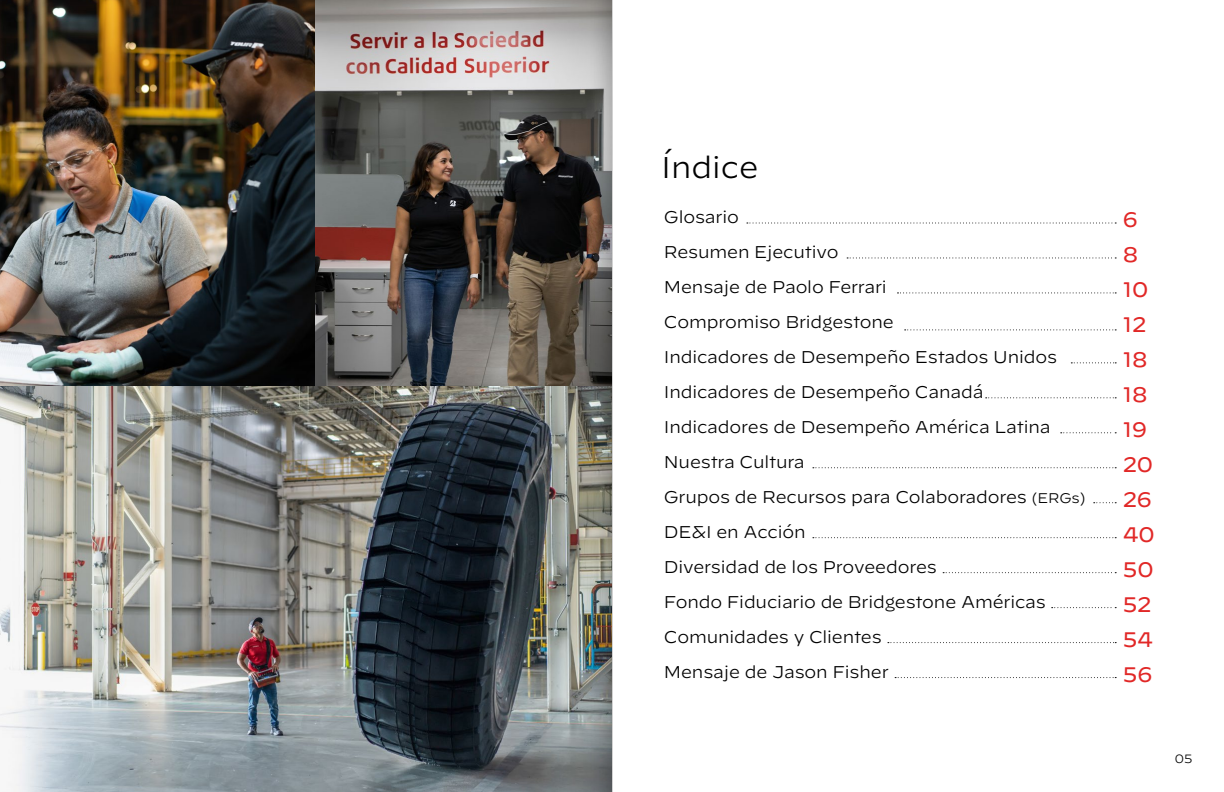
<style>
.page{position:relative;width:1224px;height:792px;background:#fff}
.page>*{position:absolute;margin:0;border:0;box-sizing:border-box;transform-origin:0 0}
.t1{font:300 30px "Decimal";color:#000}
.t2{font:21px/35px "Decimal";color:#e12827}
.t3{font:300 17px/35px "Decimal";letter-spacing:-.01em;color:#000}
.t4{font:300 12px "Decimal";color:#000}
.s1{font-size:14px}
</style>
<div class="page">
<img style="left:0;top:0;width:612px;height:792px">
<svg style="left:747px;top:222px;width:369px;height:2px"></svg>
<svg style="left:847px;top:257px;width:269px;height:1px"></svg>
<svg style="left:898px;top:292px;width:218px;height:1px"></svg>
<svg style="left:905px;top:329px;width:211px;height:1px"></svg>
<svg style="left:1071px;top:362px;width:45px;height:1px"></svg>
<svg style="left:986px;top:397px;width:130px;height:1px"></svg>
<svg style="left:1061px;top:432px;width:55px;height:1px"></svg>
<svg style="left:813px;top:467px;width:303px;height:1px"></svg>
<svg style="left:813px;top:537px;width:303px;height:1px"></svg>
<svg style="left:943px;top:572px;width:173px;height:1px"></svg>
<svg style="left:1052px;top:607px;width:64px;height:1px"></svg>
<svg style="left:888px;top:642px;width:228px;height:1px"></svg>
<svg style="left:895px;top:677px;width:221px;height:1px"></svg>
<svg style="left:1094px;top:502px;width:22px;height:1px"></svg>
<h1 class="t1" style="left:661px;top:150px;width:99px">Índice</h1>
<p class="t3" style="left:664px;top:199px;width:423px">Glosario<br>Resumen Ejecutivo<br>Mensaje de Paolo Ferrari<br>Compromiso Bridgestone<br>Indicadores de Desempeño Estados Unidos<br>Indicadores de Desempeño Canadá<br>Indicadores de Desempeño América Latina<br>Nuestra Cultura<br>Grupos de Recursos para Colaboradores <span class="s1">(ERGs)<br></span>DE&amp;I en Acción<br>Diversidad de los Proveedores<br>Fondo Fiduciario de Bridgestone Américas<br>Comunidades y Clientes<br>Mensaje de Jason Fisher</p>
<p class="t2" style="left:1123px;top:202px;width:34px">6<br>8<br>10<br>12<br>18<br>18<br>19<br>20<br>26<br>40<br>50<br>52<br>54<br>56</p>
<p class="t4" style="left:1175px;top:751px;width:19px">05</p>
</div>
